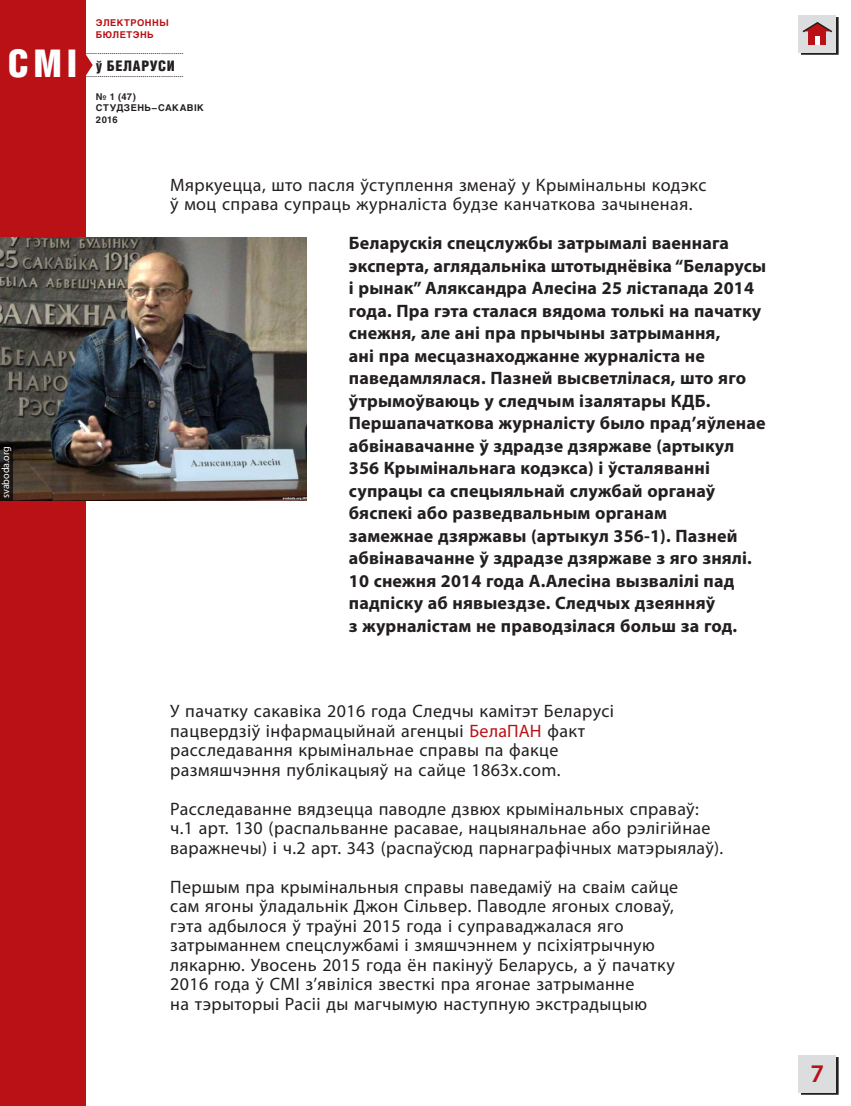
<style>
.page{position:relative;width:851px;height:1106px;background:#fff}
.page>*{position:absolute;margin:0;border:0;box-sizing:border-box;transform-origin:0 0}
.t1{font:38.25px "Helios Cond Black C";color:#fff}
.t2{font:600 25.5px "Myriad Pro";color:#b91115}
.t3{font:18px/19.5px "Myriad Pro";letter-spacing:.02em;color:#231f20}
.t4{font:700 18px/22.5px "Myriad Pro";letter-spacing:.01em;color:#231f20}
.t5{font:14.55px "Helios Cond Black C";letter-spacing:.035em;color:#231f20}
.t6{font:10.5px "Myriad Pro";color:#fff;scale:.96 1}
.t7{font:700 9.3px/11.1px "Helios C";letter-spacing:.05em;color:#231f20}
.t8{font:700 9.3px/12px "Helios C";letter-spacing:.055em;color:#b91115}
.t9{font:9px "Myriad Pro";color:#231f20}
.s1{color:#b91115}
</style>
<div class="page">
<svg style="left:800px;top:17px;width:38px;height:37px"></svg>
<div style="left:798px;top:15px;width:38px;height:37px;background:#dcdddf"></div>
<svg style="left:800px;top:1057px;width:38px;height:37px"></svg>
<div style="left:798px;top:1054px;width:38px;height:38px;background:#dcdddf"></div>
<div style="left:0;top:0;width:85px;height:1106px;background:#b91115"></div>
<svg style="left:85px;top:51px;width:8px;height:28px"></svg>
<div style="left:808px;top:31px;width:17px;height:14px;background:#b91115"></div>
<div style="left:814px;top:36px;width:5px;height:8px;background:#fff"></div>
<svg style="left:802px;top:22px;width:31px;height:12px"></svg>
<img style="left:0;top:238px;width:306px;height:262px">
<svg style="left:0;top:444px;width:13px;height:56px"></svg>
<p class="t8" style="left:96px;top:17px;width:74px">ЭЛЕКТРОННЫ<br>БЮЛЕТЭНЬ</p>
<h1 class="t1" style="left:8px;top:41px;width:71px">СМI</h1>
<p class="t5" style="left:96px;top:57px;width:80px">ў БЕЛАРУСИ</p>
<p class="t9" style="left:85px;top:46px;width:100px">................................................</p>
<p class="t9" style="left:85px;top:68px;width:100px">................................................</p>
<p class="t6" style="left:-1px;top:498px;width:56px;rotate:-90deg">svaboda.org</p>
<p class="t7" style="left:96px;top:91px;width:109px">№ 1 (47)<br>СТУДЗЕНЬ–САКАВІК<br>2016</p>
<p class="t3" style="left:170px;top:174px;width:537px">Мяркуецца, што пасля ўступлення зменаў у Крымінальны кодэкс ў моц справа супраць журналіста будзе канчаткова зачыненая.</p>
<p class="t4" style="left:349px;top:231px;width:418px">Беларускія спецслужбы затрымалі ваеннага эксперта, аглядальніка штотыднёвіка “Беларусы і рынак” Аляксандра Алесіна 25 лістапада 2014 года. Пра гэта сталася вядома толькі на пачатку снежня, але ані пра прычыны затрымання,<br>ані пра месцазнаходжанне журналіста не паведамлялася. Пазней высветлілася, што яго ўтрымоўваюць у следчым ізалятары КДБ.<br>Першапачаткова журналісту было прад’яўленае абвінавачанне ў здрадзе дзяржаве (артыкул 356 Крымінальнага кодэкса) і ўсталяванні супрацы са спецыяльнай службай органаў бяспекі або разведвальным органам<br>замежнае дзяржавы (артыкул 356-1). Пазней абвінавачанне ў здрадзе дзяржаве з яго знялі.<br>10 снежня 2014 года А.Алесіна вызвалілі пад падпіску аб нявыездзе. Следчых дзеянняў<br>з журналістам не праводзілася больш за год.</p>
<p class="t3" style="left:170px;top:701px;width:445px">У пачатку сакавіка 2016 года Следчы камітэт Беларусі пацвердзіў інфармацыйнай агенцыі <span class="s1">БелаПАН</span> факт расследавання крымінальнае справы па факце размяшчэння публікацыяў на сайце 1863x.com.</p>
<p class="t3" style="left:170px;top:798px;width:554px">Расследаванне вядзецца паводле дзвюх крымінальных справаў: ч.1 арт. 130 (распальванне расавае, нацыянальнае або рэлігійнае варажнечы) і ч.2 арт. 343 (распаўсюд парнаграфічных матэрыялаў).</p>
<p class="t3" style="left:170px;top:876px;width:509px">Першым пра крымінальныя справы паведаміў на сваім сайце сам ягоны ўладальнік Джон Сільвер. Паводле ягоных словаў, гэта адбылося ў траўні 2015 года і суправаджалася яго затрыманнем спецслужбамі і змяшчэннем у псіхіятрычную лякарню. Увосень 2015 года ён пакінуў Беларусь, а ў пачатку 2016 года ў СМІ з’явіліся звесткі пра ягонае затрыманне<br>на тэрыторыі Расіі ды магчымую наступную экстрадыцыю</p>
<h2 class="t2" style="left:810px;top:1057px;width:15px">7</h2>
</div>
